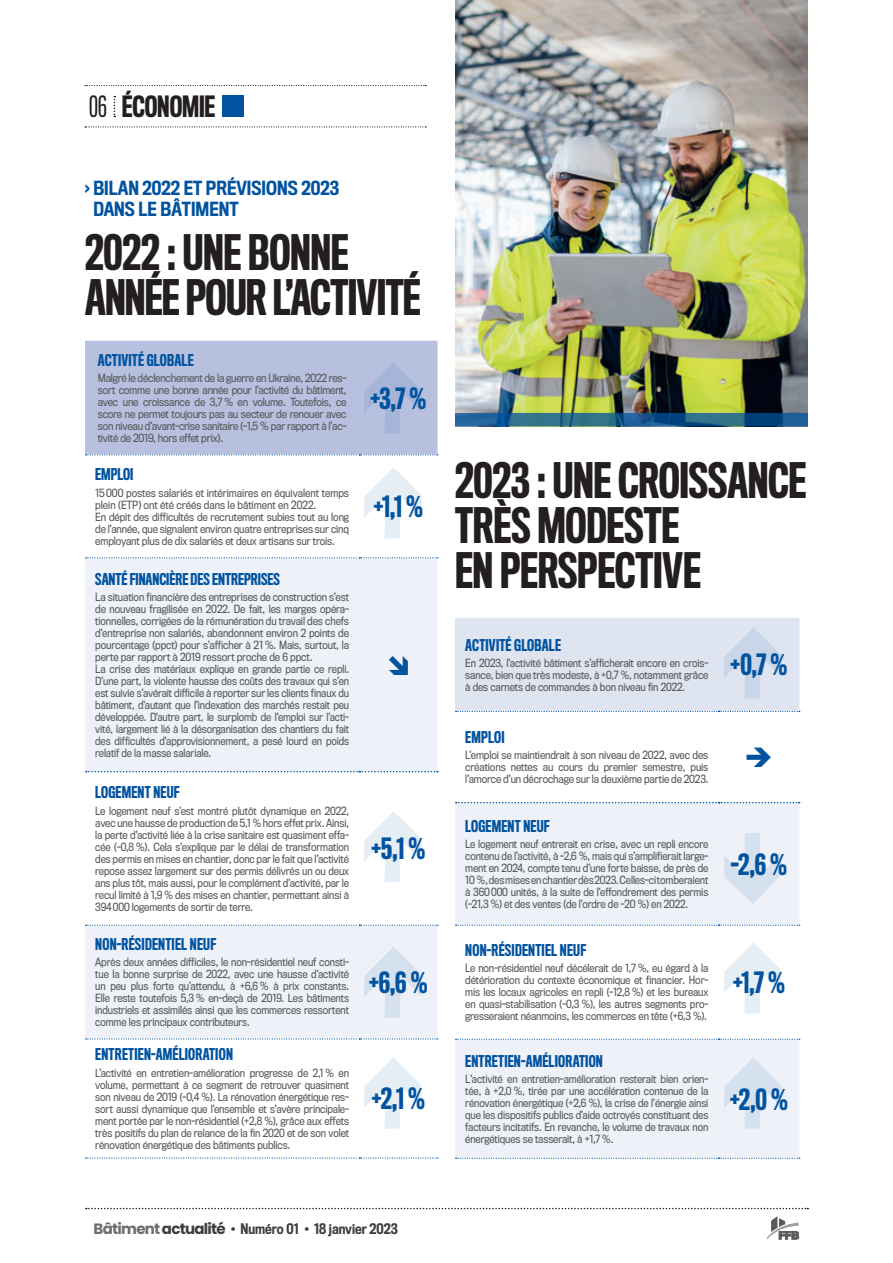
<style>
.page{position:relative;width:893px;height:1263px;background:#fff}
.page>*{position:absolute;margin:0;border:0;box-sizing:border-box;transform-origin:0 0}
.TITRE_2__article{font:500 45px/45px "Titling Gothic FB Comp";letter-spacing:-.01em;color:#231f20}
.EXERGUE_1__article{font:500 27px "Titling Gothic FB Comp";color:#0153a0}
.TITRE_gauche__header{font:500 27px "Titling Gothic FB Comp";letter-spacing:-.005em;color:#231f20}
.SURTITRE__article{font:500 18px/21.6px "Titling Gothic FB Cond";color:#0153a0}
.TITRE_2__petit_table{font:500 15px "Titling Gothic FB Comp";letter-spacing:.015em;color:#0153a0}
.ENTRÉE_horizontale{font:500 15px "Titling Gothic FB Comp";color:#0153a0}
.t1{font:500 13.5px "Titling Gothic FB Cond";color:#3e3e3f}
.TEXTE__petit_tableau{font:10.5px/12px "Titling Gothic FB Narrow";letter-spacing:-.01em;color:#57585a;text-align:justify;scale:.95 1}
.TEXTE__petit_tableau-2{font:10.5px/12px "Titling Gothic FB Narrow";letter-spacing:-.01em;color:#57585a;text-align:justify;scale:.96 1}
.TEXTE__petit_tableau-3{font:10.5px/12px "Titling Gothic FB Narrow";letter-spacing:-.01em;color:#57585a;text-align:justify}
.s1{font-weight:400}
.s2{font-family:"Poppins";font-weight:700;font-size:15px;color:#6c6d70}
.s3{font-family:"Poppins";font-weight:700;font-size:15px}
.s4{font-family:"Poppins";font-weight:400;font-size:15px}
</style>
<div class="page">
<svg style="left:86px;top:1208px;width:722px;height:1px"></svg>
<svg style="left:767px;top:1216px;width:32px;height:23px"></svg>
<svg style="left:85px;top:126px;width:341px;height:1px"></svg>
<svg style="left:85px;top:85px;width:341px;height:1px"></svg>
<svg style="left:114px;top:96px;width:1px;height:21px"></svg>
<div style="left:222px;top:96px;width:21px;height:21px;background:#0153a0"></div>
<svg style="left:85px;top:558px;width:353px;height:481px;fill:#eef1f8"></svg>
<svg style="left:86px;top:557px;width:352px;height:1px"></svg>
<svg style="left:86px;top:925px;width:352px;height:1px"></svg>
<svg style="left:86px;top:1038px;width:352px;height:1px"></svg>
<svg style="left:86px;top:1157px;width:352px;height:1px"></svg>
<svg style="left:86px;top:771px;width:352px;height:1px"></svg>
<svg style="left:455px;top:803px;width:344px;height:355px;fill:#eef1f8"></svg>
<svg style="left:456px;top:925px;width:344px;height:1px"></svg>
<svg style="left:456px;top:1039px;width:344px;height:1px"></svg>
<svg style="left:456px;top:1158px;width:344px;height:1px"></svg>
<svg style="left:456px;top:802px;width:344px;height:1px"></svg>
<img style="left:455px;top:0;width:353px;height:413px">
<svg style="left:455px;top:413px;width:353px;height:13px;background:#20608b"></svg>
<svg style="left:364px;top:467px;width:58px;height:72px"></svg>
<div style="left:85px;top:341px;width:353px;height:114px;background:#b7c0df"></div>
<svg style="left:364px;top:811px;width:58px;height:71px"></svg>
<svg style="left:364px;top:1058px;width:58px;height:71px"></svg>
<svg style="left:364px;top:946px;width:58px;height:72px;background:#e2e9f3"></svg>
<svg style="left:455px;top:618px;width:345px;height:94px;background:#dde2f0"></svg>
<svg style="left:724px;top:942px;width:58px;height:72px"></svg>
<svg style="left:724px;top:832px;width:58px;height:72px;background:#e2e9f3"></svg>
<svg style="left:724px;top:1057px;width:58px;height:72px;background:#e2e9f3"></svg>
<svg style="left:389px;top:656px;width:19px;height:19px"></svg>
<p class="TITRE_gauche__header" style="left:89px;top:91px;width:128px"><span class="s1">06</span> ÉCONOMIE</p>
<p class="SURTITRE__article" style="left:93px;top:178px;width:247px;text-indent:-8px">› BILAN 2022 ET PRÉVISIONS 2023<br>DANS LE BÂTIMENT</p>
<p class="TITRE_2__article" style="left:85px;top:231px;width:337px">2022 : UNE BONNE<br>ANNÉE POUR L’ACTIVITÉ</p>
<p class="TITRE_2__petit_table" style="left:98px;top:351px;width:97px">ACTIVITÉ GLOBALE</p>
<p class="TEXTE__petit_tableau-3" style="left:98px;top:372px;width:250px">Malgré le déclenchement de la guerre en Ukraine, 2022 res&shy;sort comme une bonne année pour l’activité du bâtiment, avec une croissance de 3,7 % en volume. Toutefois, ce score ne permet toujours pas au secteur de renouer avec son niveau d’avant-crise sanitaire (-1,5 % par rapport à l’ac&shy;tivité de 2019, hors effet prix).</p>
<p class="TITRE_2__petit_table" style="left:95px;top:466px;width:40px">EMPLOI</p>
<p class="TEXTE__petit_tableau-2" style="left:95px;top:487px;width:266px">15000 postes salariés et intérimaires en équivalent temps plein (ETP) ont été créés dans le bâtiment en 2022.</p>
<p class="TEXTE__petit_tableau-2" style="left:95px;top:511px;width:266px">En dépit des difficultés de recrutement subies tout au long de l’année, que signalent environ quatre entreprises sur cinq employant plus de dix salariés et deux artisans sur trois.</p>
<p class="ENTRÉE_horizontale" style="left:95px;top:570px;width:186px">SANTÉ FINANCIÈRE DES ENTREPRISES</p>
<p class="TEXTE__petit_tableau-2" style="left:95px;top:591px;width:266px">La situation financière des entreprises de construction s’est de nouveau fragilisée en 2022. De fait, les marges opéra&shy;tionnelles, corrigées de la rémunération du travail des chefs d’entreprise non salariés, abandonnent environ 2 points de pourcentage (ppct) pour s’afficher à 21 %. Mais, surtout, la perte par rapport à 2019 ressort proche de 6 ppct.</p>
<p class="TEXTE__petit_tableau-2" style="left:95px;top:663px;width:266px">La crise des matériaux explique en grande partie ce repli.<br>D’une part, la violente hausse des coûts des travaux qui s’en est suivie s’avérait difficile à reporter sur les clients finaux du bâtiment, d’autant que l’indexation des marchés restait peu développée. D’autre part, le surplomb de l’emploi sur l’acti&shy;vité, largement lié à la désorganisation des chantiers du fait des difficultés d’approvisionnement, a pesé lourd en poids relatif de la masse salariale.</p>
<p class="TITRE_2__petit_table" style="left:95px;top:784px;width:86px">LOGEMENT NEUF</p>
<p class="TEXTE__petit_tableau" style="left:95px;top:805px;width:269px">Le logement neuf s’est montré plutôt dynamique en 2022, avec une hausse de production de 5,1 % hors effet prix. Ainsi, la perte d’activité liée à la crise sanitaire est quasiment effa&shy;cée (-0,8 %). Cela s’explique par le délai de transformation des permis en mises en chantier, donc par le fait que l’activité repose assez largement sur des permis délivrés un ou deux ans plus tôt, mais aussi, pour le complément d’activité, par le recul limité à 1,9 % des mises en chantier, permettant ainsi à 394000 logements de sortir de terre.</p>
<p class="TITRE_2__petit_table" style="left:95px;top:935px;width:122px">NON-RÉSIDENTIEL NEUF</p>
<p class="TEXTE__petit_tableau" style="left:95px;top:956px;width:269px">Après deux années difficiles, le non-résidentiel neuf consti&shy;tue la bonne surprise de 2022, avec une hausse d’activité un peu plus forte qu’attendu, à +6,6 % à prix constants.<br>Elle reste toutefois 5,3 % en-deçà de 2019. Les bâtiments industriels et assimilés ainsi que les commerces ressortent comme les principaux contributeurs.</p>
<p class="TITRE_2__petit_table" style="left:95px;top:1046px;width:139px">ENTRETIEN-AMÉLIORATION</p>
<p class="TEXTE__petit_tableau" style="left:95px;top:1067px;width:269px">L’activité en entretien-amélioration progresse de 2,1 % en volume, permettant à ce segment de retrouver quasiment son niveau de 2019 (-0,4 %). La rénovation énergétique res&shy;sort aussi dynamique que l’ensemble et s’avère principale&shy;ment portée par le non-résidentiel (+2,8 %), grâce aux effets très positifs du plan de relance de la fin 2020 et de son volet rénovation énergétique des bâtiments publics.</p>
<p class="EXERGUE_1__article" style="left:370px;top:383px;width:57px">+3,7 %</p>
<p class="EXERGUE_1__article" style="left:374px;top:491px;width:51px">+1,1 %</p>
<p class="EXERGUE_1__article" style="left:372px;top:833px;width:55px">+5,1 %</p>
<p class="EXERGUE_1__article" style="left:369px;top:967px;width:60px">+6,6 %</p>
<p class="EXERGUE_1__article" style="left:372px;top:1083px;width:55px">+2,1 %</p>
<p class="TITRE_2__article" style="left:455px;top:459px;width:353px">2023 : UNE CROISSANCE<br>TRÈS MODESTE<br>EN PERSPECTIVE</p>
<p class="TITRE_2__petit_table" style="left:465px;top:636px;width:97px">ACTIVITÉ GLOBALE</p>
<p class="TEXTE__petit_tableau" style="left:465px;top:657px;width:257px">En 2023, l’activité bâtiment s’afficherait encore en crois&shy;sance, bien que très modeste, à +0,7 %, notamment grâce à des carnets de commandes à bon niveau fin 2022.</p>
<p class="EXERGUE_1__article" style="left:731px;top:649px;width:58px">+0,7 %</p>
<p class="TITRE_2__petit_table" style="left:465px;top:728px;width:41px">EMPLOI</p>
<p class="TEXTE__petit_tableau-2" style="left:465px;top:749px;width:255px">L’emploi se maintiendrait à son niveau de 2022, avec des créations nettes au cours du premier semestre, puis l’amorce d’un décrochage sur la deuxième partie de 2023.</p>
<p class="TITRE_2__petit_table" style="left:465px;top:817px;width:86px">LOGEMENT NEUF</p>
<p class="TEXTE__petit_tableau" style="left:465px;top:838px;width:257px">Le logement neuf entrerait en crise, avec un repli encore contenu de l’activité, à -2,6 %, mais qui s’amplifierait large&shy;ment en 2024, compte tenu d’une forte baisse, de près de 10 %, des mises en chantier dès 2023. Celles-ci tomberaient à 360000 unités, à la suite de l’effondrement des permis (-21,3 %) et des ventes (de l’ordre de -20 %) en 2022.</p>
<p class="EXERGUE_1__article" style="left:731px;top:849px;width:58px">-2,6 %</p>
<p class="TITRE_2__petit_table" style="left:465px;top:942px;width:122px">NON-RÉSIDENTIEL NEUF</p>
<p class="TEXTE__petit_tableau" style="left:465px;top:962px;width:257px">Le non-résidentiel neuf décélerait de 1,7 %, eu égard à la détérioration du contexte économique et financier. Hor&shy;mis les locaux agricoles en repli (-12,8 %) et les bureaux en quasi-stabilisation (-0,3 %), les autres segments pro&shy;gresseraient néanmoins, les commerces en tête (+6,3 %).</p>
<p class="EXERGUE_1__article" style="left:733px;top:967px;width:53px">+1,7 %</p>
<p class="TITRE_2__petit_table" style="left:465px;top:1052px;width:139px">ENTRETIEN-AMÉLIORATION</p>
<p class="TEXTE__petit_tableau-2" style="left:465px;top:1073px;width:255px">L’activité en entretien-amélioration resterait bien orien&shy;tée, à +2,0 %, tirée par une accélération contenue de la rénovation énergétique (+2,6 %), la crise de l’énergie ainsi que les dispositifs publics d’aide octroyés constituant des facteurs incitatifs. En revanche, le volume de travaux non énergétiques se tasserait, à +1,7 %.</p>
<p class="EXERGUE_1__article" style="left:730px;top:1083px;width:59px">+2,0 %</p>
<p class="t1" style="left:94px;top:1220px;width:306px"><span class="s2">Bâtiment</span> <span class="s3">actualité</span> <span class="s4">•</span> Numéro 01 <span class="s4">•</span> 18 janvier 2023</p>
</div>
